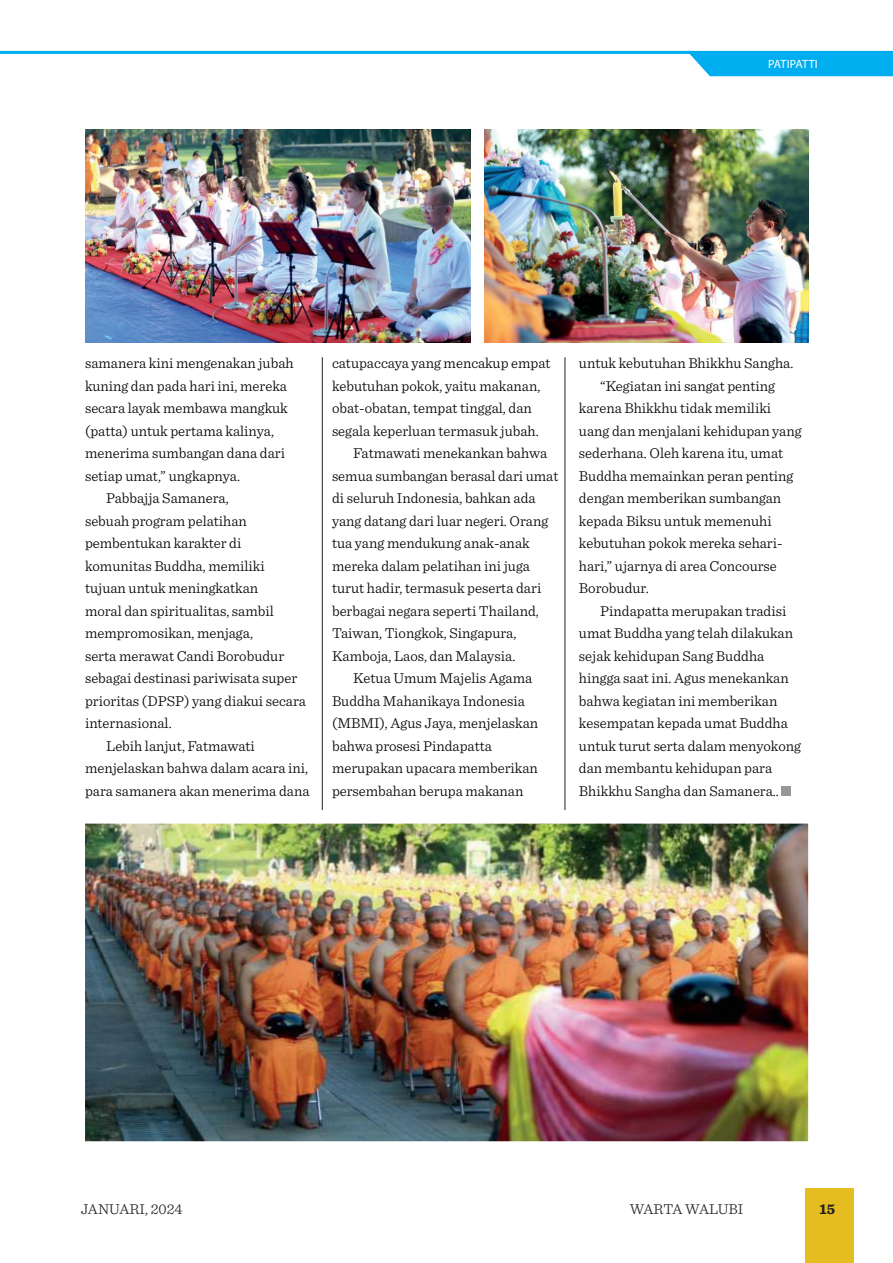
<style>
.page{position:relative;width:893px;height:1263px;background:#fff}
.page>*{position:absolute;margin:0;border:0;box-sizing:border-box;transform-origin:0 0}
.t1{font:300 15px "Sentinel Pro";color:#000}
.t2{font:300 15px "Sentinel Pro";color:#221f1f}
.t3{font:300 15px "Sentinel Pro";letter-spacing:-.02em;color:#221f1f}
.t4{font:700 15px "Sentinel Pro";color:#221f1f}
.t5{font:12px "Myriad Pro";letter-spacing:-.02em;color:#fff}
</style>
<div class="page">
<div style="left:805px;top:1188px;width:49px;height:75px;background:#e5bd20"></div>
<img style="left:85px;top:824px;width:723px;height:317px">
<hr style="left:322px;top:357px;width:1px;height:453px;background:#221f1f">
<hr style="left:565px;top:357px;width:1px;height:453px;background:#221f1f">
<div style="left:782px;top:786px;width:9px;height:10px;background:#959799"></div>
<img style="left:484px;top:129px;width:324px;height:213px">
<img style="left:85px;top:129px;width:386px;height:213px">
<hr style="left:0;top:51px;width:694px;height:3px;background:#00adef">
<svg style="left:686px;top:50px;width:207px;height:27px"></svg>
<p class="t5" style="left:768px;top:60px;width:51px">PATIPATTI</p>
<p class="t1" style="left:85px;top:357px;width:210px">samanera kini mengenakan jubah</p>
<p class="t1" style="left:85px;top:380px;width:203px">kuning dan pada hari ini, mereka</p>
<p class="t1" style="left:85px;top:402px;width:204px">secara layak membawa mangkuk</p>
<p class="t1" style="left:85px;top:425px;width:191px">(patta) untuk pertama kalinya,</p>
<p class="t1" style="left:85px;top:447px;width:202px">menerima sumbangan dana dari</p>
<p class="t1" style="left:85px;top:470px;width:156px">setiap umat,” ungkapnya.</p>
<p class="t1" style="left:106px;top:492px;width:124px">Pabbajja Samanera,</p>
<p class="t1" style="left:85px;top:515px;width:163px">sebuah program pelatihan</p>
<p class="t1" style="left:85px;top:537px;width:158px">pembentukan karakter di</p>
<p class="t1" style="left:85px;top:560px;width:181px">komunitas Buddha, memiliki</p>
<p class="t1" style="left:85px;top:582px;width:175px">tujuan untuk meningkatkan</p>
<p class="t1" style="left:85px;top:605px;width:190px">moral dan spiritualitas, sambil</p>
<p class="t1" style="left:85px;top:627px;width:170px">mempromosikan, menjaga,</p>
<p class="t1" style="left:85px;top:650px;width:201px">serta merawat Candi Borobudur</p>
<p class="t1" style="left:85px;top:672px;width:214px">sebagai destinasi pariwisata super</p>
<p class="t1" style="left:85px;top:695px;width:222px">prioritas (DPSP) yang diakui secara</p>
<p class="t1" style="left:85px;top:717px;width:88px">internasional.</p>
<p class="t1" style="left:106px;top:740px;width:150px">Lebih lanjut, Fatmawati</p>
<p class="t1" style="left:85px;top:762px;width:225px">menjelaskan bahwa dalam acara ini,</p>
<p class="t1" style="left:85px;top:785px;width:226px">para samanera akan menerima dana</p>
<p class="t1" style="left:332px;top:357px;width:220px">catupaccaya yang mencakup empat</p>
<p class="t1" style="left:332px;top:380px;width:210px">kebutuhan pokok, yaitu makanan,</p>
<p class="t1" style="left:332px;top:402px;width:201px">obat-obatan, tempat tinggal, dan</p>
<p class="t1" style="left:332px;top:425px;width:208px">segala keperluan termasuk jubah.</p>
<p class="t1" style="left:353px;top:447px;width:195px">Fatmawati menekankan bahwa</p>
<p class="t1" style="left:332px;top:470px;width:228px">semua sumbangan berasal dari umat</p>
<p class="t1" style="left:332px;top:492px;width:205px">di seluruh Indonesia, bahkan ada</p>
<p class="t1" style="left:332px;top:515px;width:218px">yang datang dari luar negeri. Orang</p>
<p class="t1" style="left:332px;top:537px;width:199px">tua yang mendukung anak-anak</p>
<p class="t1" style="left:332px;top:560px;width:199px">mereka dalam pelatihan ini juga</p>
<p class="t1" style="left:332px;top:582px;width:211px">turut hadir, termasuk peserta dari</p>
<p class="t1" style="left:332px;top:605px;width:208px">berbagai negara seperti Thailand,</p>
<p class="t1" style="left:332px;top:627px;width:186px">Taiwan, Tiongkok, Singapura,</p>
<p class="t1" style="left:332px;top:650px;width:185px">Kamboja, Laos, dan Malaysia.</p>
<p class="t1" style="left:353px;top:672px;width:180px">Ketua Umum Majelis Agama</p>
<p class="t1" style="left:332px;top:695px;width:195px">Buddha Mahanikaya Indonesia</p>
<p class="t1" style="left:332px;top:717px;width:208px">(MBMI), Agus Jaya, menjelaskan</p>
<p class="t1" style="left:332px;top:740px;width:161px">bahwa prosesi Pindapatta</p>
<p class="t1" style="left:332px;top:762px;width:207px">merupakan upacara memberikan</p>
<p class="t1" style="left:332px;top:785px;width:193px">persembahan berupa makanan</p>
<p class="t1" style="left:579px;top:357px;width:216px">untuk kebutuhan Bhikkhu Sangha.</p>
<p class="t1" style="left:600px;top:380px;width:176px">“Kegiatan ini sangat penting</p>
<p class="t1" style="left:579px;top:402px;width:194px">karena Bhikkhu tidak memiliki</p>
<p class="t1" style="left:579px;top:425px;width:224px">uang dan menjalani kehidupan yang</p>
<p class="t1" style="left:579px;top:447px;width:206px">sederhana. Oleh karena itu, umat</p>
<p class="t1" style="left:579px;top:470px;width:216px">Buddha memainkan peran penting</p>
<p class="t1" style="left:579px;top:492px;width:204px">dengan memberikan sumbangan</p>
<p class="t1" style="left:579px;top:515px;width:194px">kepada Biksu untuk memenuhi</p>
<p class="t1" style="left:579px;top:537px;width:205px">kebutuhan pokok mereka sehari-</p>
<p class="t1" style="left:579px;top:560px;width:199px">hari,” ujarnya di area Concourse</p>
<p class="t1" style="left:579px;top:582px;width:71px">Borobudur.</p>
<p class="t1" style="left:600px;top:605px;width:188px">Pindapatta merupakan tradisi</p>
<p class="t1" style="left:579px;top:627px;width:216px">umat Buddha yang telah dilakukan</p>
<p class="t1" style="left:579px;top:650px;width:187px">sejak kehidupan Sang Buddha</p>
<p class="t1" style="left:579px;top:672px;width:211px">hingga saat ini. Agus menekankan</p>
<p class="t1" style="left:579px;top:695px;width:200px">bahwa kegiatan ini memberikan</p>
<p class="t1" style="left:579px;top:717px;width:210px">kesempatan kepada umat Buddha</p>
<p class="t1" style="left:579px;top:740px;width:224px">untuk turut serta dalam menyokong</p>
<p class="t1" style="left:579px;top:762px;width:195px">dan membantu kehidupan para</p>
<p class="t1" style="left:579px;top:785px;width:201px">Bhikkhu Sangha dan Samanera..</p>
<p class="t2" style="left:81px;top:1204px;width:103px">JANUARI, 2024</p>
<p class="t3" style="left:630px;top:1203px;width:115px">WARTA WALUBI</p>
<p class="t4" style="left:819px;top:1200px;width:17px">15</p>
</div>
